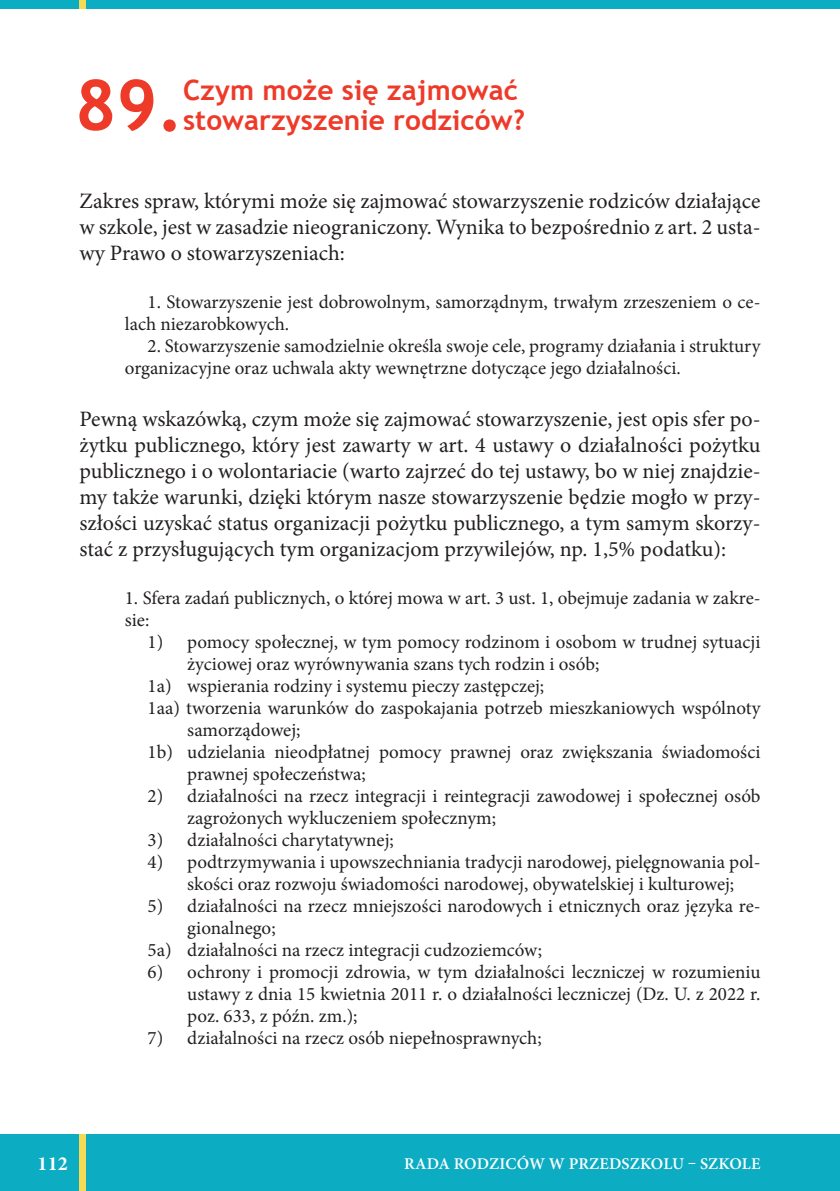
<style>
.page{position:relative;width:840px;height:1191px;background:#fff}
.page>*{position:absolute;margin:0;border:0;box-sizing:border-box;transform-origin:0 0}
.NUMER_PYTANIA{font:700 70px "Trebuchet MS";color:#ee3a29}
.NUMER_PYTANIA-2{font:700 28px/30px "Trebuchet MS";color:#ee3a29}
.tekst{font:22px/26px "Minion Pro";color:#231f20;text-align:justify}
.t1{font:700 20px "Minion Pro";color:#fff}
.przepisy{font:19px/22px "Minion Pro";color:#231f20}
.t2{font:600 16.4px "Minion Pro";letter-spacing:.01em;color:#fff}
</style>
<div class="page">
<div style="left:0;top:1134px;width:839px;height:57px;background:#0cacc2"></div>
<div style="left:79px;top:1134px;width:7px;height:57px;background:#f4db53"></div>
<div style="left:0;top:0;width:839px;height:9px;background:#0cacc2"></div>
<div style="left:79px;top:0;width:7px;height:9px;background:#f4db53"></div>
<p class="NUMER_PYTANIA" style="left:75px;top:61px;width:109px">89.</p>
<p class="NUMER_PYTANIA-2" style="left:183px;top:75px;width:343px">Czym może się zajmować stowarzyszenie rodziców?</p>
<p class="tekst" style="left:79px;top:188px;width:682px">Zakres spraw, którymi może się zajmować stowarzyszenie rodziców działające w szkole, jest w zasadzie nieograniczony. Wynika to bezpośrednio z art. 2 usta&shy;wy Prawo o stowarzyszeniach:</p>
<p class="przepisy" style="left:125px;top:291px;width:636px;text-indent:23px">1. Stowarzyszenie jest dobrowolnym, samorządnym, trwałym zrzeszeniem o ce&shy;lach niezarobkowych.</p>
<p class="przepisy" style="left:125px;top:335px;width:636px;text-indent:23px">2. Stowarzyszenie samodzielnie określa swoje cele, programy działania i struktury organizacyjne oraz uchwala akty wewnętrzne dotyczące jego działalności.</p>
<p class="tekst" style="left:79px;top:406px;width:682px">Pewną wskazówką, czym może się zajmować stowarzyszenie, jest opis sfer po&shy;żytku publicznego, który jest zawarty w art. 4 ustawy o działalności pożytku publicznego i o wolontariacie (warto zajrzeć do tej ustawy, bo w niej znajdzie&shy;my także warunki, dzięki którym nasze stowarzyszenie będzie mogło w przy&shy;szłości uzyskać status organizacji pożytku publicznego, a tym samym skorzy&shy;stać z przysługujących tym organizacjom przywilejów, np. 1,5% podatku):</p>
<p class="przepisy" style="left:125px;top:587px;width:636px">1. Sfera zadań publicznych, o której mowa w art. 3 ust. 1, obejmuje zadania w zakre&shy;sie:</p>
<p class="przepisy" style="left:187px;top:631px;width:574px;text-indent:-40px">1) pomocy społecznej, w tym pomocy rodzinom i osobom w trudnej sytuacji życiowej oraz wyrównywania szans tych rodzin i osób;</p>
<p class="przepisy" style="left:147px;top:675px;width:398px">1a) wspierania rodziny i systemu pieczy zastępczej;</p>
<p class="przepisy" style="left:187px;top:697px;width:574px;text-indent:-40px">1aa) tworzenia warunków do zaspokajania potrzeb mieszkaniowych wspólnoty samorządowej;</p>
<p class="przepisy" style="left:187px;top:741px;width:574px;text-indent:-40px">1b) udzielania nieodpłatnej pomocy prawnej oraz zwiększania świadomości prawnej społeczeństwa;</p>
<p class="przepisy" style="left:187px;top:785px;width:574px;text-indent:-40px">2) działalności na rzecz integracji i reintegracji zawodowej i społecznej osób zagrożonych wykluczeniem społecznym;</p>
<p class="przepisy" style="left:147px;top:829px;width:248px">3) działalności charytatywnej;</p>
<p class="przepisy" style="left:187px;top:851px;width:574px;text-indent:-40px">4) podtrzymywania i upowszechniania tradycji narodowej, pielęgnowania pol&shy;skości oraz rozwoju świadomości narodowej, obywatelskiej i kulturowej;</p>
<p class="przepisy" style="left:187px;top:895px;width:574px;text-indent:-40px">5) działalności na rzecz mniejszości narodowych i etnicznych oraz języka re&shy;gionalnego;</p>
<p class="przepisy" style="left:147px;top:939px;width:396px">5a) działalności na rzecz integracji cudzoziemców;</p>
<p class="przepisy" style="left:187px;top:961px;width:574px;text-align:justify;text-indent:-40px">6) ochrony i promocji zdrowia, w tym działalności leczniczej w rozumieniu ustawy z dnia 15 kwietnia 2011 r. o działalności leczniczej (Dz. U. z 2022 r. poz. 633, z późn. zm.);</p>
<p class="przepisy" style="left:147px;top:1027px;width:395px">7) działalności na rzecz osób niepełnosprawnych;</p>
<p class="t1" style="left:38px;top:1149px;width:32px">112</p>
<p class="t2" style="left:404px;top:1152px;width:357px">RADA RODZICÓW W PRZEDSZKOLU – SZKOLE</p>
</div>
